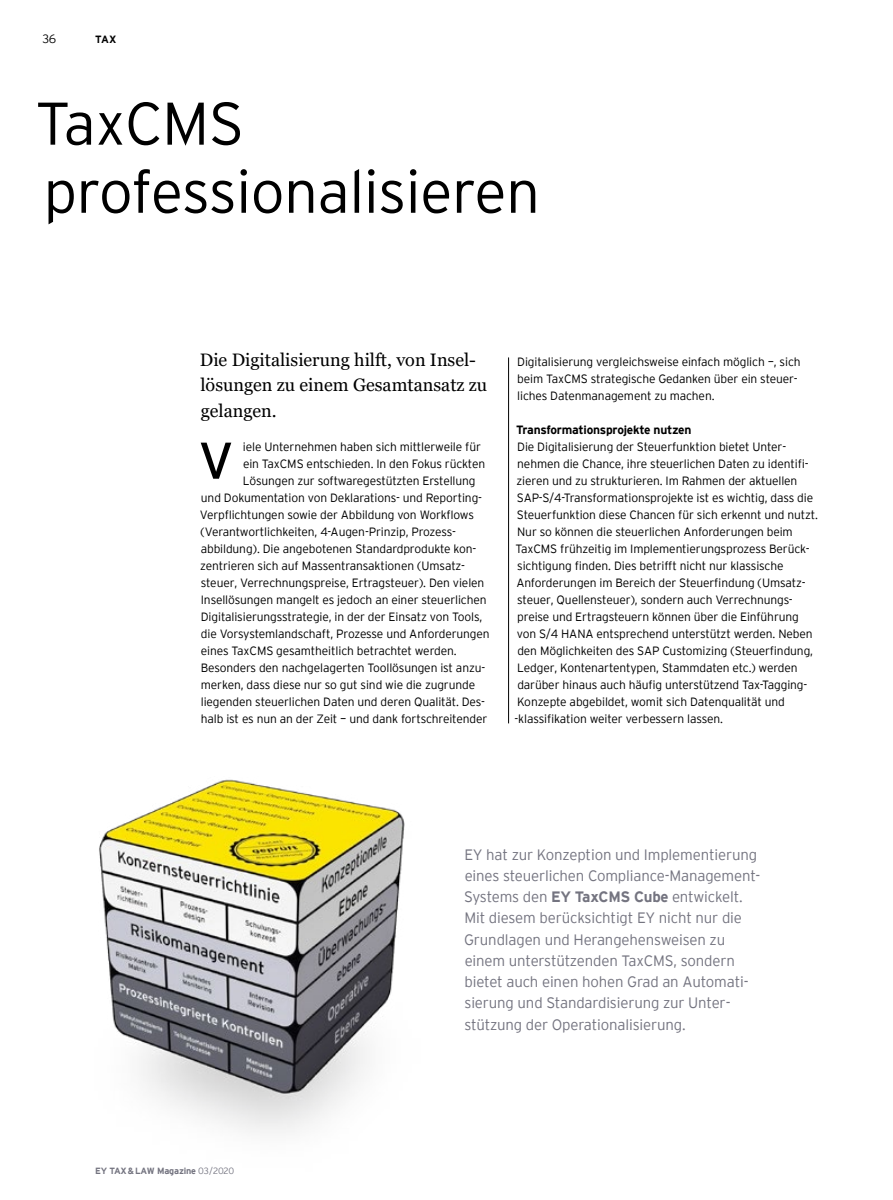
<style>
.page{position:relative;width:893px;height:1200px;background:#fff}
.page>*{position:absolute;margin:0;border:0;box-sizing:border-box;transform-origin:0 0}
.t1{font:300 60px/68.1px "EY Interstate";letter-spacing:-.01em;color:#000}
.t2{font:51.45px "EY Interstate";color:#000}
.t3{font:18px/25.5px "Georgia Pro";color:#000}
.t4{font:300 15px/21.3px "EY Interstate";letter-spacing:-.01em;color:#747480}
.t5{font:300 12px/17px "EY Interstate";letter-spacing:-.01em;color:#000}
.t6{font:700 12px "EY Interstate";letter-spacing:-.02em;color:#000}
.t7{font:700 10.5px "EY Interstate";color:#000}
.t8{font:700 9px "EY Interstate";letter-spacing:-.02em;color:#747480}
.s1{font-weight:300}
.s2{font-weight:700}
</style>
<div class="page">
<hr style="left:508px;top:357px;width:1px;height:366px;background:#000">
<img style="left:99px;top:779px;width:306px;height:354px">
<p class="t5" style="left:43px;top:29px;width:15px">36</p>
<p class="t7" style="left:95px;top:31px;width:23px">TAX</p>
<h1 class="t1" style="left:35px;top:86px;width:506px">TaxCMS professionalisieren</h1>
<h3 class="t3" style="left:200px;top:347px;width:289px">Die Digitalisierung hilft, von Insel&shy;lösungen zu einem Gesamtansatz zu gelangen.</h3>
<h2 class="t2" style="left:198px;top:424px;width:37px">V</h2>
<p class="t5" style="left:243px;top:437px;width:239px">iele Unternehmen haben sich mittlerweile für</p>
<p class="t5" style="left:243px;top:454px;width:244px">ein TaxCMS entschieden. In den Fokus rückten</p>
<p class="t5" style="left:243px;top:471px;width:234px">Lösungen zur softwaregestützten Erstellung</p>
<p class="t5" style="left:201px;top:488px;width:283px">und Dokumentation von Deklarations- und Reporting-</p>
<p class="t5" style="left:200px;top:505px;width:276px">Verpflichtungen sowie der Abbildung von Workflows</p>
<p class="t5" style="left:201px;top:522px;width:257px">(Verantwortlichkeiten, 4-Augen-Prinzip, Prozess-</p>
<p class="t5" style="left:201px;top:539px;width:277px">abbildung). Die angebotenen Standardprodukte kon-</p>
<p class="t5" style="left:200px;top:556px;width:266px">zentrieren sich auf Massentransaktionen (Umsatz-</p>
<p class="t5" style="left:201px;top:573px;width:285px">steuer, Verrechnungspreise, Ertragsteuer). Den vielen</p>
<p class="t5" style="left:201px;top:590px;width:287px">Insellösungen mangelt es jedoch an einer steuerlichen</p>
<p class="t5" style="left:201px;top:607px;width:283px">Digitalisierungsstrategie, in der der Einsatz von Tools,</p>
<p class="t5" style="left:201px;top:624px;width:290px">die Vorsystemlandschaft, Prozesse und Anforderungen</p>
<p class="t5" style="left:201px;top:641px;width:257px">eines TaxCMS gesamtheitlich betrachtet werden.</p>
<p class="t5" style="left:201px;top:658px;width:286px">Besonders den nachgelagerten Toollösungen ist anzu-</p>
<p class="t5" style="left:201px;top:675px;width:276px">merken, dass diese nur so gut sind wie die zugrunde</p>
<p class="t5" style="left:201px;top:692px;width:286px">liegenden steuerlichen Daten und deren Qualität. Des-</p>
<p class="t5" style="left:201px;top:709px;width:288px">halb ist es nun an der Zeit – und dank fortschreitender</p>
<p class="t5" style="left:517px;top:352px;width:285px">Digitalisierung vergleichsweise einfach möglich –, sich beim TaxCMS strategische Gedanken über ein steuer&shy;liches Datenmanagement zu machen.</p>
<p class="t6" style="left:516px;top:421px;width:177px">Transformationsprojekte nutzen</p>
<p class="t5" style="left:514px;top:437px;width:305px">Die Digitalisierung der Steuerfunktion bietet Unter&shy;nehmen die Chance, ihre steuerlichen Daten zu identifi&shy;zieren und zu strukturieren. Im Rahmen der aktuellen SAP-S/4-Transformationsprojekte ist es wichtig, dass die Steuerfunktion diese Chancen für sich erkennt und nutzt.<br>Nur so können die steuerlichen Anforderungen beim TaxCMS frühzeitig im Implementierungsprozess Berück&shy;sichtigung finden. Dies betrifft nicht nur klassische Anforderungen im Bereich der Steuerfindung (Umsatz&shy;steuer, Quellensteuer), sondern auch Verrechnungs&shy;preise und Ertragsteuern können über die Einführung von S/4 HANA entsprechend unterstützt werden. Neben den Möglichkeiten des SAP Customizing (Steuerfindung, Ledger, Kontenartentypen, Stammdaten etc.) werden darüber hinaus auch häufig unterstützend Tax-Tagging-Konzepte abgebildet, womit sich Datenqualität und -klassifikation weiter verbessern lassen.</p>
<p class="t8" style="left:95px;top:1164px;width:141px">EY TAX&amp;LAW Magazine <span class="s1">03/2020</span></p>
<p class="t4" style="left:464px;top:842px;width:298px">EY hat zur Konzeption und Implementierung eines steuerlichen Compliance-Management-Systems den <span class="s2">EY TaxCMS Cube</span> entwickelt.<br>Mit diesem berücksichtigt EY nicht nur die Grundlagen und Herangehensweisen zu einem unterstützenden TaxCMS, sondern bietet auch einen hohen Grad an Automati&shy;sierung und Standardisierung zur Unter&shy;stützung der Operationalisierung.</p>
</div>
